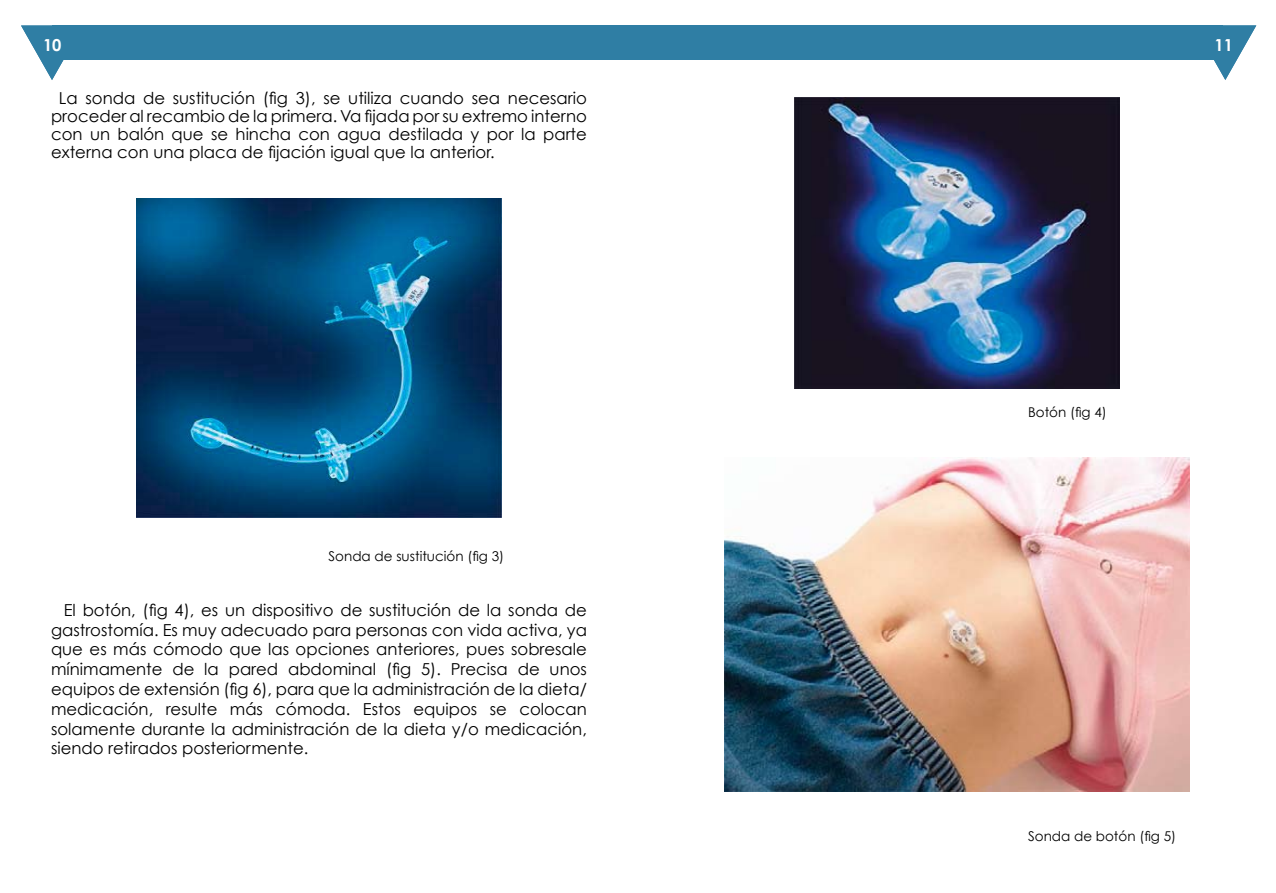
<style>
.page{position:relative;width:1276px;height:893px;background:#fff}
.page>*{position:absolute;margin:0;border:0;box-sizing:border-box;transform-origin:0 0}
.t1{font:16.5px/19.8px "Century Gothic";color:#000;text-align:justify}
.t2{font:700 16.5px "Century Gothic";color:#fff}
.t3{font:13.5px "Century Gothic";color:#000}
</style>
<div class="page">
<img style="left:137px;top:199px;width:364px;height:318px">
<div style="left:52px;top:26px;width:599px;height:34px;background:#2f7ea4"></div>
<svg style="left:21px;top:26px;width:43px;height:54px"></svg>
<div style="left:638px;top:26px;width:584px;height:34px;background:#2f7ea4"></div>
<img style="left:795px;top:98px;width:324px;height:290px">
<img style="left:724px;top:458px;width:465px;height:334px">
<svg style="left:1194px;top:25px;width:62px;height:55px"></svg>
<p class="t2" style="left:43px;top:34px;width:20px">10</p>
<p class="t1" style="left:51px;top:89px;width:537px;line-height:18.1px;text-indent:8px">La sonda de sustitución (fig 3), se utiliza cuando sea necesario proceder al recambio de la primera. Va fijada por su extremo interno con un balón que se hincha con agua destilada y por la parte externa con una placa de fijación igual que la anterior.</p>
<p class="t3" style="left:329px;top:548px;width:177px">Sonda de sustitución (fig 3)</p>
<p class="t1" style="left:51px;top:600px;width:537px;text-indent:13px">El botón, (fig 4), es un dispositivo de sustitución de la sonda de gastrostomía. Es muy adecuado para personas con vida activa, ya que es más cómodo que las opciones anteriores, pues sobresale mínimamente de la pared abdominal (fig 5). Precisa de unos equipos de extensión (fig 6), para que la administración de la dieta/ medicación, resulte más cómoda. Estos equipos se colocan solamente durante la administración de la dieta y/o medicación, siendo retirados posteriormente.</p>
<p class="t2" style="left:1214px;top:34px;width:20px">11</p>
<p class="t3" style="left:1028px;top:404px;width:80px">Botón (fig 4)</p>
<p class="t3" style="left:1028px;top:827px;width:150px">Sonda de botón (fig 5)</p>
</div>
